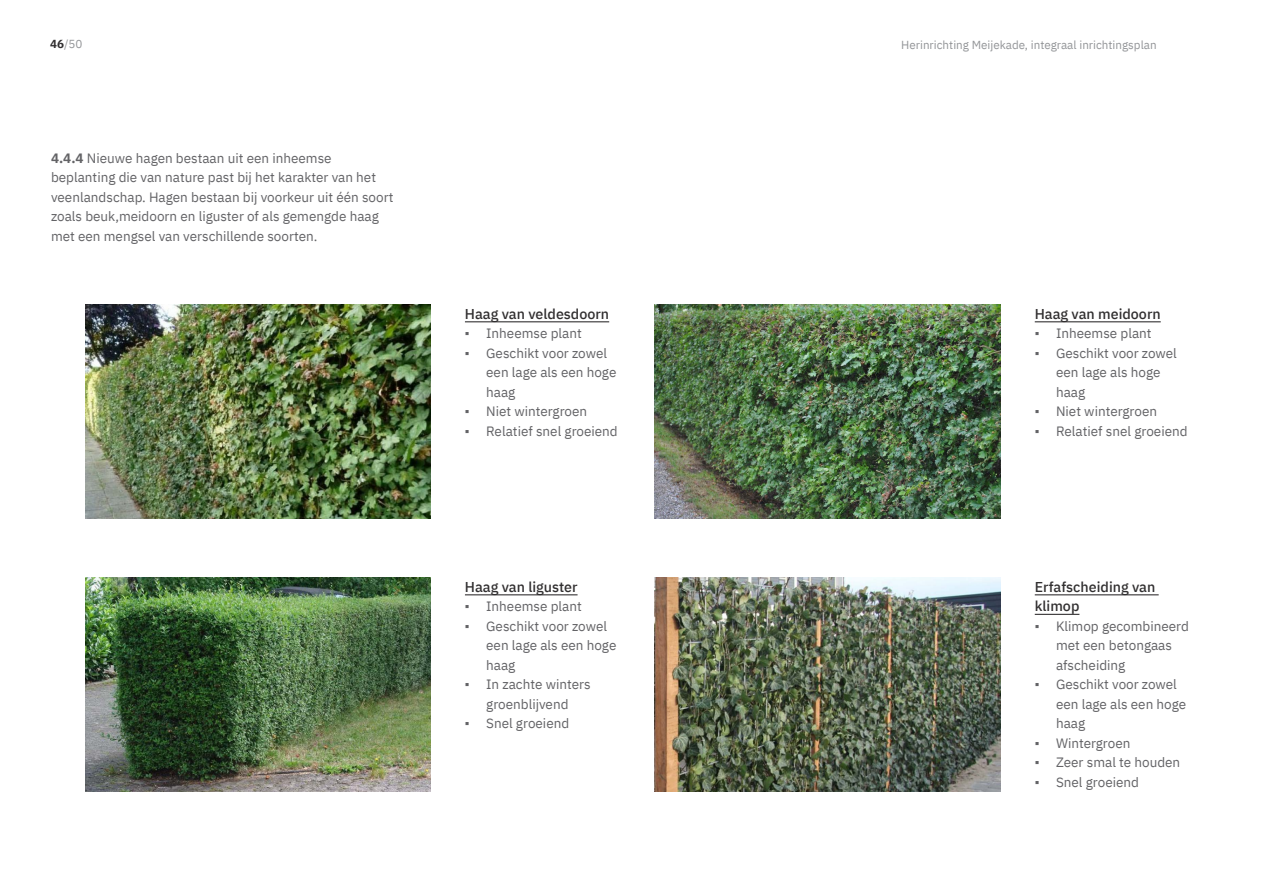
<style>
.page{position:relative;width:1263px;height:893px;background:#fff}
.page>*{position:absolute;margin:0;border:0;box-sizing:border-box;transform-origin:0 0}
.Kop_Intermezzo{font:500 14.25px/19.5px "IBM Plex Sans";color:#312f30}
.Paragraaf{font:13.5px/19.5px "IBM Plex Sans";color:#636366}
.t1{font:11.7px "IBM Plex Sans";color:#939598}
.s1{font-weight:700;color:#312f30}
.s2{font-weight:700}
.s3{font-family:"Arial"}
</style>
<div class="page">
<hr style="left:465px;top:321px;width:144px;height:1px;background:#312f30">
<hr style="left:465px;top:594px;width:112px;height:1px;background:#312f30">
<hr style="left:1035px;top:321px;width:126px;height:1px;background:#312f30">
<img style="left:85px;top:304px;width:346px;height:215px">
<img style="left:85px;top:577px;width:346px;height:215px">
<img style="left:655px;top:304px;width:346px;height:215px">
<hr style="left:1035px;top:594px;width:124px;height:1px;background:#312f30">
<hr style="left:1035px;top:614px;width:44px;height:1px;background:#312f30">
<img style="left:655px;top:577px;width:346px;height:215px">
<p class="t1" style="left:50px;top:35px;width:34px"><span class="s1">46</span>/50</p>
<p class="t1" style="left:901px;top:36px;width:257px">Herinrichting Meijekade, integraal inrichtingsplan</p>
<p class="Paragraaf" style="left:51px;top:147px;width:344px"><span class="s2">4.4.4</span> Nieuwe hagen bestaan uit een inheemse beplanting die van nature past bij het karakter van het veenlandschap. Hagen bestaan bij voorkeur uit één soort zoals beuk,meidoorn en liguster of als gemengde haag met een mengsel van verschillende soorten.</p>
<p class="Kop_Intermezzo" style="left:465px;top:303px;width:146px">Haag van veldesdoorn</p>
<p class="Paragraaf" style="left:465px;top:323px;width:118px"><span class="s3">▪</span> Inheemse plant</p>
<p class="Paragraaf" style="left:486px;top:342px;width:132px;text-indent:-21px"><span class="s3">▪</span> Geschikt voor zowel een lage als een hoge haag</p>
<p class="Paragraaf" style="left:465px;top:401px;width:124px"><span class="s3">▪</span> Niet wintergroen</p>
<p class="Paragraaf" style="left:465px;top:420px;width:154px"><span class="s3">▪</span> Relatief snel groeiend</p>
<p class="Kop_Intermezzo" style="left:465px;top:576px;width:114px">Haag van liguster</p>
<p class="Paragraaf" style="left:465px;top:596px;width:118px"><span class="s3">▪</span> Inheemse plant</p>
<p class="Paragraaf" style="left:486px;top:615px;width:132px;text-indent:-21px"><span class="s3">▪</span> Geschikt voor zowel een lage als een hoge haag</p>
<p class="Paragraaf" style="left:465px;top:674px;width:127px;text-align:center"><span class="s3">▪</span> In zachte winters groenblijvend</p>
<p class="Paragraaf" style="left:465px;top:713px;width:106px"><span class="s3">▪</span> Snel groeiend</p>
<p class="Kop_Intermezzo" style="left:1035px;top:303px;width:127px">Haag van meidoorn</p>
<p class="Paragraaf" style="left:1035px;top:323px;width:118px"><span class="s3">▪</span> Inheemse plant</p>
<p class="Paragraaf" style="left:1056px;top:342px;width:122px;text-indent:-21px"><span class="s3">▪</span> Geschikt voor zowel een lage als hoge haag</p>
<p class="Paragraaf" style="left:1035px;top:401px;width:124px"><span class="s3">▪</span> Niet wintergroen</p>
<p class="Paragraaf" style="left:1035px;top:420px;width:154px"><span class="s3">▪</span> Relatief snel groeiend</p>
<p class="Kop_Intermezzo" style="left:1035px;top:576px;width:122px">Erfafscheiding van klimop</p>
<p class="Paragraaf" style="left:1056px;top:615px;width:134px;text-indent:-21px"><span class="s3">▪</span> Klimop gecombineerd met een betongaas afscheiding</p>
<p class="Paragraaf" style="left:1056px;top:674px;width:132px;text-indent:-21px"><span class="s3">▪</span> Geschikt voor zowel een lage als een hoge haag</p>
<p class="Paragraaf" style="left:1035px;top:732px;width:97px"><span class="s3">▪</span> Wintergroen</p>
<p class="Paragraaf" style="left:1035px;top:752px;width:147px"><span class="s3">▪</span> Zeer smal te houden</p>
<p class="Paragraaf" style="left:1035px;top:771px;width:106px"><span class="s3">▪</span> Snel groeiend</p>
</div>
